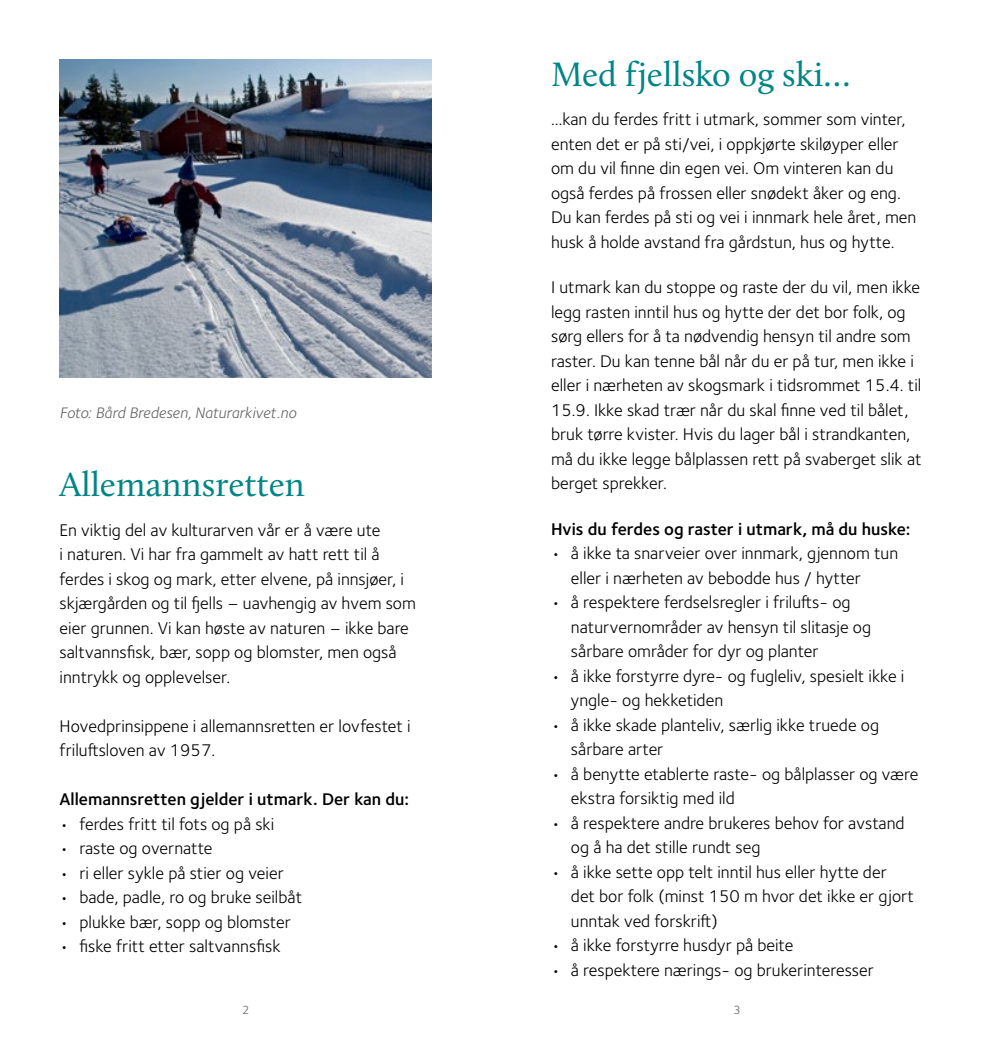
<style>
.page{position:relative;width:983px;height:1042px;background:#fff}
.page>*{position:absolute;margin:0;border:0;box-sizing:border-box;transform-origin:0 0}
.t1{font:35px "Calluna";color:#008585}
.t2{font:17.5px/24.5px "Foundry Sterling";color:#000}
.t3{font:600 17.5px "Foundry Sterling";color:#000}
.t4{font:italic 15.75px "Foundry Sterling";color:#646363}
.t5{font:12.25px "Foundry Sterling";color:#646363}
</style>
<div class="page">
<img style="left:60px;top:60px;width:372px;height:318px">
<p class="t4" style="left:60px;top:403px;width:238px">Foto: Bård Bredesen, Naturarkivet.no</p>
<h1 class="t1" style="left:60px;top:463px;width:247px">Allemannsretten</h1>
<p class="t2" style="left:60px;top:517px;width:358px">En viktig del av kulturarven vår er å være ute<br>i naturen. Vi har fra gammelt av hatt rett til å ferdes i skog og mark, etter elvene, på innsjøer, i skjærgården og til fjells – uavhengig av hvem som eier grunnen. Vi kan høste av naturen – ikke bare saltvannsfisk, bær, sopp og blomster, men også inntrykk og opplevelser.</p>
<p class="t2" style="left:60px;top:713px;width:352px">Hovedprinsippene i allemannsretten er lovfestet i friluftsloven av 1957.</p>
<p class="t3" style="left:60px;top:789px;width:351px">Allemannsretten gjelder i utmark. Der kan du:</p>
<p class="t2" style="left:60px;top:811px;width:216px">• ferdes fritt til fots og på ski</p>
<p class="t2" style="left:60px;top:836px;width:154px">• raste og overnatte</p>
<p class="t2" style="left:60px;top:860px;width:226px">• ri eller sykle på stier og veier</p>
<p class="t2" style="left:60px;top:885px;width:244px">• bade, padle, ro og bruke seilbåt</p>
<p class="t2" style="left:60px;top:909px;width:233px">• plukke bær, sopp og blomster</p>
<p class="t2" style="left:60px;top:934px;width:222px">• fiske fritt etter saltvannsfisk</p>
<h1 class="t1" style="left:551px;top:53px;width:301px">Med fjellsko og ski…</h1>
<p class="t2" style="left:551px;top:107px;width:366px">…kan du ferdes fritt i utmark, sommer som vinter, enten det er på sti/vei, i oppkjørte skiløyper eller om du vil finne din egen vei. Om vinteren kan du også ferdes på frossen eller snødekt åker og eng.<br>Du kan ferdes på sti og vei i innmark hele året, men husk å holde avstand fra gårdstun, hus og hytte.</p>
<p class="t2" style="left:551px;top:275px;width:372px">I utmark kan du stoppe og raste der du vil, men ikke legg rasten inntil hus og hytte der det bor folk, og sørg ellers for å ta nødvendig hensyn til andre som raster. Du kan tenne bål når du er på tur, men ikke i eller i nærheten av skogsmark i tidsrommet 15.4. til 15.9. Ikke skad trær når du skal finne ved til bålet, bruk tørre kvister. Hvis du lager bål i strandkanten, må du ikke legge bålplassen rett på svaberget slik at berget sprekker.</p>
<p class="t3" style="left:551px;top:518px;width:361px">Hvis du ferdes og raster i utmark, må du huske:</p>
<p class="t2" style="left:570px;top:541px;width:328px;text-indent:-20px">• å ikke ta snarveier over innmark, gjennom tun eller i nærheten av bebodde hus / hytter</p>
<p class="t2" style="left:570px;top:590px;width:301px;text-indent:-20px">• å respektere ferdselsregler i frilufts- og naturvernområder av hensyn til slitasje og sårbare områder for dyr og planter</p>
<p class="t2" style="left:570px;top:664px;width:335px;text-indent:-20px">• å ikke forstyrre dyre- og fugleliv, spesielt ikke i yngle- og hekketiden</p>
<p class="t2" style="left:570px;top:713px;width:309px;text-indent:-20px">• å ikke skade planteliv, særlig ikke truede og sårbare arter</p>
<p class="t2" style="left:570px;top:762px;width:349px;text-indent:-20px">• å benytte etablerte raste- og bålplasser og være ekstra forsiktig med ild</p>
<p class="t2" style="left:570px;top:811px;width:335px;text-indent:-20px">• å respektere andre brukeres behov for avstand og å ha det stille rundt seg</p>
<p class="t2" style="left:570px;top:860px;width:344px;text-indent:-20px">• å ikke sette opp telt inntil hus eller hytte der det bor folk (minst 150 m hvor det ikke er gjort unntak ved forskrift)</p>
<p class="t2" style="left:551px;top:933px;width:244px">• å ikke forstyrre husdyr på beite</p>
<p class="t2" style="left:551px;top:958px;width:324px">• å respektere nærings- og brukerinteresser</p>
<p class="t5" style="left:242px;top:1003px;width:9px">2</p>
<p class="t5" style="left:733px;top:1003px;width:9px">3</p>
</div>
